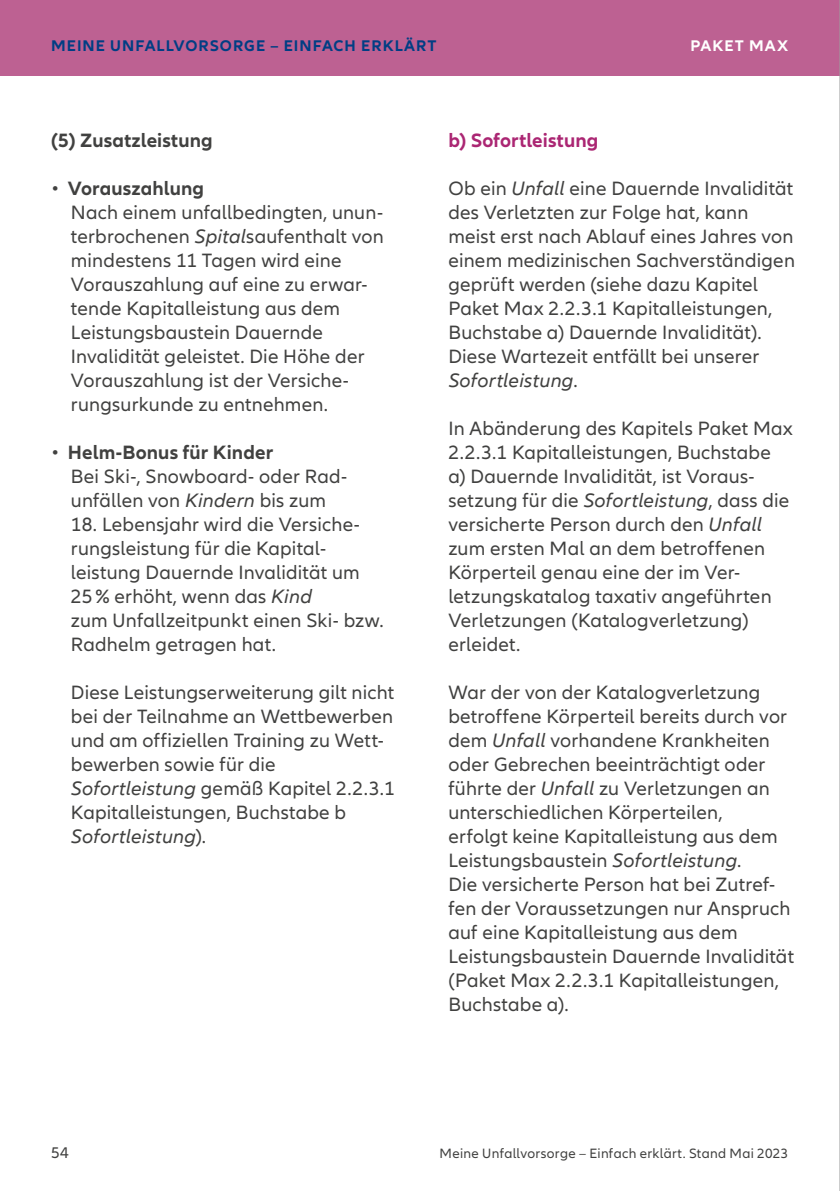
<style>
.page{position:relative;width:840px;height:1191px;background:#fff}
.page>*{position:absolute;margin:0;border:0;box-sizing:border-box;transform-origin:0 0}
.t1{font:20px/24px "Allianz Neo";letter-spacing:.01em;color:#414140}
.t2{font:700 20px "Allianz Neo";letter-spacing:.005em;color:#414140}
.t3{font:700 20px "Allianz Neo";letter-spacing:.005em;color:#ab2673}
.t4{font:700 16px "Allianz Neo";letter-spacing:.065em;color:#003e84}
.t5{font:700 16px "Allianz Neo";letter-spacing:.065em;color:#fff}
.t6{font:16px "Allianz Neo";color:#414140}
.t7{font:14px "Allianz Neo";letter-spacing:.02em;color:#414140}
.s1{font-weight:700}
.s2{font-style:italic}
</style>
<div class="page">
<div style="left:0;top:0;width:839px;height:75px;background:#bd6192"></div>
<hr style="left:839px;top:0;width:1px;height:1191px;background:#9c9d9d">
<p class="t4" style="left:51px;top:36px;width:387px">MEINE UNFALLVORSORGE – EINFACH ERKLÄRT</p>
<p class="t5" style="left:690px;top:36px;width:99px">PAKET MAX</p>
<p class="t2" style="left:51px;top:129px;width:163px">(5) Zusatzleistung</p>
<p class="t1" style="left:71px;top:177px;width:314px;text-indent:-20px">• <span class="s1">Vorauszahlung<br></span>Nach einem unfallbedingten, unun&shy;terbrochenen <span class="s2">Spital</span>saufenthalt von mindestens 11 Tagen wird eine<br>Vorauszahlung auf eine zu erwar&shy;tende Kapitalleistung aus dem<br>Leistungsbaustein Dauernde<br>Invalidität geleistet. Die Höhe der<br>Vorauszahlung ist der Versiche&shy;rungsurkunde zu entnehmen.</p>
<p class="t1" style="left:71px;top:441px;width:278px;text-indent:-20px">• <span class="s1">Helm-Bonus für Kinder<br></span>Bei Ski-, Snowboard- oder Rad&shy;unfällen von <span class="s2">Kindern</span> bis zum</p>
<p class="t1" style="left:71px;top:513px;width:314px">18. Lebensjahr wird die Versiche&shy;rungsleistung für die Kapital&shy;leistung Dauernde Invalidität um<br>25 % erhöht, wenn das <span class="s2">Kind<br></span>zum Unfallzeitpunkt einen Ski- bzw.<br>Radhelm getragen hat.</p>
<p class="t1" style="left:71px;top:681px;width:325px">Diese Leistungserweiterung gilt nicht bei der Teilnahme an Wettbewerben und am offiziellen Training zu Wett&shy;bewerben sowie für die<br><span class="s2">Sofortleistung</span> gemäß Kapitel 2.2.3.1<br>Kapitalleistungen, Buchstabe b<br><span class="s2">Sofortleistung</span>).</p>
<p class="t3" style="left:448px;top:129px;width:151px">b) Sofortleistung</p>
<p class="t1" style="left:448px;top:177px;width:348px">Ob ein <span class="s2">Unfall</span> eine Dauernde Invalidität des Verletzten zur Folge hat, kann meist erst nach Ablauf eines Jahres von einem medizinischen Sachverständigen geprüft werden (siehe dazu Kapitel Paket Max 2.2.3.1 Kapitalleistungen, Buchstabe a) Dauernde Invalidität).<br>Diese Wartezeit entfällt bei unserer <span class="s2">Sofortleistung</span>.</p>
<p class="t1" style="left:448px;top:417px;width:346px">In Abänderung des Kapitels Paket Max 2.2.3.1 Kapitalleistungen, Buchstabe a) Dauernde Invalidität, ist Voraus&shy;setzung für die <span class="s2">Sofortleistung</span>, dass die versicherte Person durch den <span class="s2">Unfall </span>zum ersten Mal an dem betroffenen Körperteil genau eine der im Ver&shy;letzungskatalog taxativ angeführten Verletzungen (Katalogverletzung) erleidet.</p>
<p class="t1" style="left:448px;top:681px;width:347px">War der von der Katalogverletzung betroffene Körperteil bereits durch vor dem <span class="s2">Unfall</span> vorhandene Krankheiten oder Gebrechen beeinträchtigt oder führte der <span class="s2">Unfall</span> zu Verletzungen an unterschiedlichen Körperteilen,<br>erfolgt keine Kapitalleistung aus dem Leistungsbaustein <span class="s2">Sofortleistung</span>.<br>Die versicherte Person hat bei Zutref&shy;fen der Voraussetzungen nur Anspruch auf eine Kapitalleistung aus dem Leistungsbaustein Dauernde Invalidität (Paket Max 2.2.3.1 Kapitalleistungen, Buchstabe a).</p>
<p class="t6" style="left:51px;top:1143px;width:19px">54</p>
<p class="t7" style="left:439px;top:1145px;width:350px">Meine Unfallvorsorge – Einfach erklärt. Stand Mai 2023</p>
</div>
